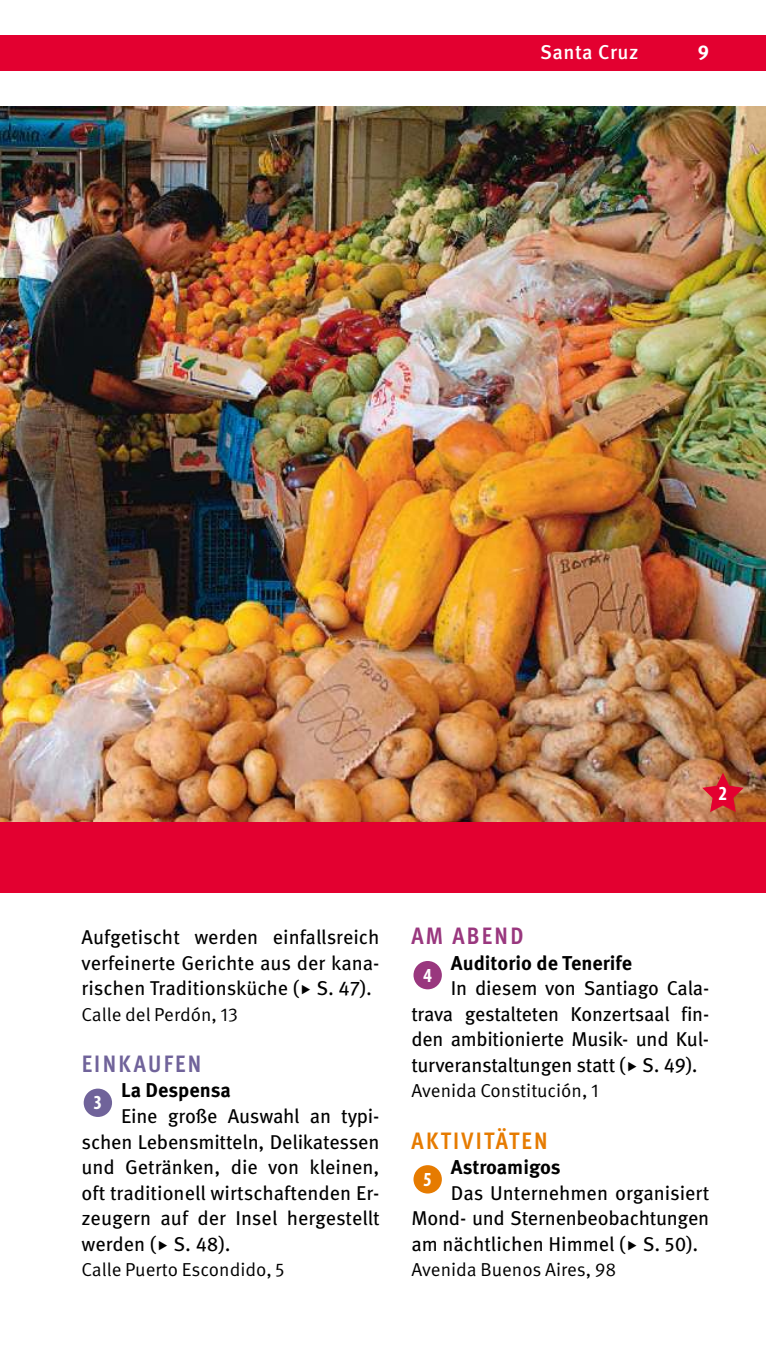
<style>
.page{position:relative;width:766px;height:1347px;background:#fff}
.page>*{position:absolute;margin:0;border:0;box-sizing:border-box;transform-origin:0 0}
.t1{font:700 condensed 23.75px "Meta Pro";letter-spacing:.1em;color:#e67b00}
.t2{font:700 condensed 23.75px "Meta Pro";letter-spacing:.095em;color:#70639a}
.t3{font:700 condensed 23.75px "Meta Pro";letter-spacing:.1em;color:#99377e}
.t4{font:20px/25.5px "Meta Pro";letter-spacing:-.01em;color:#000;text-align:justify}
.t5{font:700 20px "Meta Pro";color:#000}
.t6{font:500 20px "Meta Pro";letter-spacing:.025em;color:#fff}
.t7{font:700 condensed 20px "Myriad Pro";color:#fff}
.t8{font:700 20px "Meta Pro";color:#fff}
.t9{font:18.75px "Meta Pro Norm";color:#000}
</style>
<div class="page">
<div style="left:0;top:821px;width:765px;height:71px;background:#e30030"></div>
<img style="left:1px;top:106px;width:764px;height:715px">
<svg style="left:0;top:106px;width:1px;height:716px"></svg>
<div style="left:0;top:35px;width:765px;height:36px;background:#e30030"></div>
<div style="left:84px;top:1088px;width:28px;height:29px;background:#70639a;border-radius:50%"></div>
<div style="left:413px;top:961px;width:28px;height:28px;background:#99377e;border-radius:50%"></div>
<div style="left:413px;top:1165px;width:28px;height:28px;background:#e67b00;border-radius:50%"></div>
<svg style="left:702px;top:772px;width:41px;height:40px;background:#c9413b"></svg>
<p class="t6" style="left:540px;top:42px;width:100px">Santa Cruz</p>
<p class="t8" style="left:697px;top:41px;width:13px">9</p>
<p class="t6" style="left:545px;top:42px;width:94px">Xxxxxxxxx</p>
<p class="t7" style="left:719px;top:781px;width:9px">2</p>
<p class="t4" style="left:81px;top:925px;width:299px">Aufgetischt werden einfallsreich verfeinerte Gerichte aus der kana&shy;rischen Traditionsküche ( S. 47).</p>
<p class="t9" style="left:81px;top:1006px;width:158px">Calle del Perdón, 13</p>
<p class="t2" style="left:82px;top:1051px;width:121px">EINKAUFEN</p>
<p class="t7" style="left:94px;top:1090px;width:9px">3</p>
<p class="t5" style="left:121px;top:1079px;width:111px">La Despensa</p>
<p class="t4" style="left:81px;top:1103px;width:299px;text-indent:40px">Eine große Auswahl an typi&shy;schen Lebensmitteln, Delikatessen und Getränken, die von kleinen, oft traditionell wirtschaftenden Er&shy;zeugern auf der Insel hergestellt werden ( S. 48).</p>
<p class="t9" style="left:81px;top:1261px;width:204px">Calle Puerto Escondido, 5</p>
<p class="t3" style="left:411px;top:923px;width:113px">AM ABEND</p>
<p class="t7" style="left:423px;top:963px;width:10px">4</p>
<p class="t5" style="left:451px;top:951px;width:182px">Auditorio de Tenerife</p>
<p class="t4" style="left:411px;top:976px;width:299px;text-indent:40px">In diesem von Santiago Cala&shy;trava gestalteten Konzertsaal fin&shy;den ambitionierte Musik- und Kul&shy;turveranstaltungen statt ( S. 49).</p>
<p class="t9" style="left:411px;top:1083px;width:189px">Avenida Constitución, 1</p>
<p class="t1" style="left:411px;top:1127px;width:138px">AKTIVITÄTEN</p>
<p class="t7" style="left:424px;top:1167px;width:9px">5</p>
<p class="t5" style="left:451px;top:1155px;width:111px">Astroamigos</p>
<p class="t4" style="left:411px;top:1180px;width:299px;text-indent:40px">Das Unternehmen organisiert Mond- und Sternenbeobachtungen am nächtlichen Himmel ( S. 50).</p>
<p class="t9" style="left:411px;top:1261px;width:206px">Avenida Buenos Aires, 98</p>
</div>
